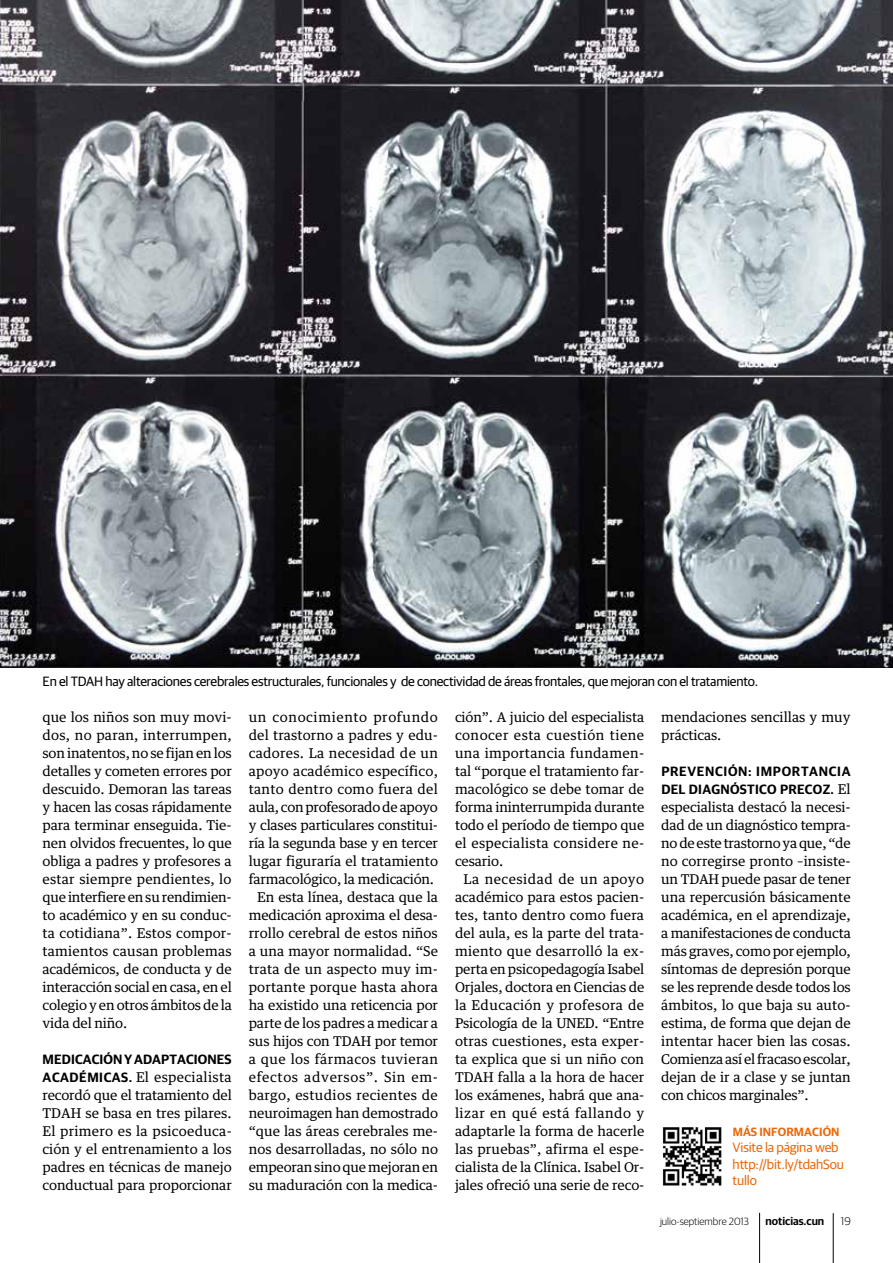
<style>
.page{position:relative;width:893px;height:1263px;background:#fff}
.page>*{position:absolute;margin:0;border:0;box-sizing:border-box;transform-origin:0 0}
.t1{font:13.5px/18px "Guardian Text Egyp";letter-spacing:-.01em;color:#000;text-align:justify}
.t2{font:13.5px "Guardian Sans";letter-spacing:-.015em;color:#000}
.t3{font:600 13.5px "Guardian Sans";letter-spacing:.045em;color:#000}
.t4{font:13.5px/16.5px "Guardian Sans";letter-spacing:-.01em;color:#eb690b}
.t5{font:600 12px "Guardian Sans";letter-spacing:.01em;color:#eb690b}
.t6{font:600 11.25px "Guardian Sans";color:#000}
.t7{font:300 11.25px "Guardian Sans";color:#000}
.t8{font:300 10.5px "Guardian Sans";color:#000}
.s1{font-family:"Guardian Text Egyp";font-weight:400}
.s2{font-family:"Guardian Sans";font-weight:600}
</style>
<div class="page">
<hr style="left:833px;top:1213px;width:1px;height:50px;background:#000">
<hr style="left:759px;top:1213px;width:1px;height:50px;background:#000">
<img style="left:0;top:0;width:893px;height:667px">
<img style="left:662px;top:1127px;width:60px;height:59px">
<p class="t2" style="left:43px;top:672px;width:717px">En el TDAH hay alteraciones cerebrales estructurales, funcionales y de conectividad de áreas frontales, que mejoran con el tratamiento.</p>
<p class="t1" style="left:249px;top:707px;width:191px;text-align:right">un conocimiento profundo del trastorno a padres y edu&shy;cadores. La necesidad de un apoyo académico específico, tanto dentro como fuera del aula, con profesorado de apoyo y clases particulares constitui&shy;ría la segunda base y en tercer lugar figuraría el tratamiento farmacológico, la medicación.<br>En esta línea, destaca que la medicación aproxima el desa&shy;rrollo cerebral de estos niños a una mayor normalidad. “Se trata de un aspecto muy im&shy;portante porque hasta ahora ha existido una reticencia por parte de los padres a medicar a sus hijos con TDAH por temor a que los fármacos tuvieran efectos adversos”. Sin em&shy;bargo, estudios recientes de neuroimagen han demostrado “que las áreas cerebrales me&shy;nos desarrolladas, no sólo no empeoran sino que mejoran en su maduración con la medica-</p>
<p class="t1" style="left:455px;top:707px;width:191px">ción”. A juicio del especialista conocer esta cuestión tiene una importancia fundamen&shy;tal “porque el tratamiento far&shy;macológico se debe tomar de forma ininterrumpida durante todo el período de tiempo que el especialista considere ne&shy;cesario.</p>
<p class="t1" style="left:661px;top:707px;width:191px">mendaciones sencillas y muy prácticas.</p>
<p class="t3" style="left:661px;top:761px;width:44px">PREVENCI</p>
<p class="t3" style="left:728px;top:761px;width:38px">ÓN: IMP</p>
<p class="t3" style="left:782px;top:761px;width:20px">ORTANCIA</p>
<p class="t3" style="left:661px;top:779px;width:9px">DEL</p>
<p class="t3" style="left:689px;top:779px;width:9px">DIAGN</p>
<p class="t3" style="left:730px;top:779px;width:18px">ÓSTIC</p>
<p class="t3" style="left:767px;top:779px;width:22px">O PREC</p>
<p class="t3" style="left:813px;top:779px;width:39px">OZ. <span class="s1">El</span></p>
<p class="t1" style="left:661px;top:797px;width:191px">especialista destacó la necesi&shy;dad de un diagnóstico tempra&shy;no de este trastorno ya que, “de no corregirse pronto –insiste&shy;un TDAH puede pasar de tener una repercusión básicamente académica, en el aprendizaje, a manifestaciones de conducta más graves, como por ejemplo, síntomas de depresión porque se les reprende desde todos los ámbitos, lo que baja su auto&shy;estima, de forma que dejan de intentar hacer bien las cosas.<br>Comienza así el fracaso escolar, dejan de ir a clase y se juntan con chicos marginales”.</p>
<p class="t5" style="left:733px;top:1123px;width:62px">MÁS INFORMACI</p>
<p class="t5" style="left:823px;top:1123px;width:17px">ÓN</p>
<p class="t4" style="left:733px;top:1138px;width:113px">Visite la página web http://bit.ly/tdahSou tullo</p>
<p class="t1" style="left:43px;top:707px;width:191px">que los niños son muy movi&shy;dos, no paran, interrumpen, son inatentos, no se fijan en los detalles y cometen errores por descuido. Demoran las tareas y hacen las cosas rápidamente para terminar enseguida. Tie&shy;nen olvidos frecuentes, lo que obliga a padres y profesores a estar siempre pendientes, lo que interfiere en su rendimien&shy;to académico y en su conduc&shy;ta cotidiana”. Estos compor&shy;tamientos causan problemas académicos, de conducta y de interacción social en casa, en el colegio y en otros ámbitos de la vida del niño.</p>
<p class="t3" style="left:43px;top:1049px;width:20px">MEDICACI</p>
<p class="t3" style="left:104px;top:1049px;width:40px">ÓNYADAPTACI</p>
<p class="t3" style="left:198px;top:1049px;width:19px">ONES</p>
<p class="t3" style="left:43px;top:1067px;width:10px">ACAD</p>
<p class="t3" style="left:79px;top:1067px;width:18px">ÉMICAS</p>
<p class="t1" style="left:455px;top:869px;width:191px;text-indent:9px">La necesidad de un apoyo académico para estos pacien&shy;tes, tanto dentro como fuera del aula, es la parte del trata&shy;miento que desarrolló la ex&shy;perta en psicopedagogía Isabel Orjales, doctora en Ciencias de la Educación y profesora de Psicología de la UNED. “Entre otras cuestiones, esta exper&shy;ta explica que si un niño con TDAH falla a la hora de hacer los exámenes, habrá que ana&shy;lizar en qué está fallando y adaptarle la forma de hacerle las pruebas”, afirma el espe&shy;cialista de la Clínica. Isabel Or&shy;jales ofreció una serie de reco-</p>
<p class="t1" style="left:43px;top:1067px;width:191px;text-indent:86px"><span class="s2">.</span> El especialista recordó que el tratamiento del TDAH se basa en tres pilares.<br>El primero es la psicoeduca&shy;ción y el entrenamiento a los padres en técnicas de manejo conductual para proporcionar</p>
<p class="t8" style="left:660px;top:1214px;width:90px">julio-septiembre 2013</p>
<p class="t6" style="left:766px;top:1212px;width:60px">NOTICIAS.CUN</p>
<p class="t7" style="left:841px;top:1213px;width:11px">19</p>
</div>
